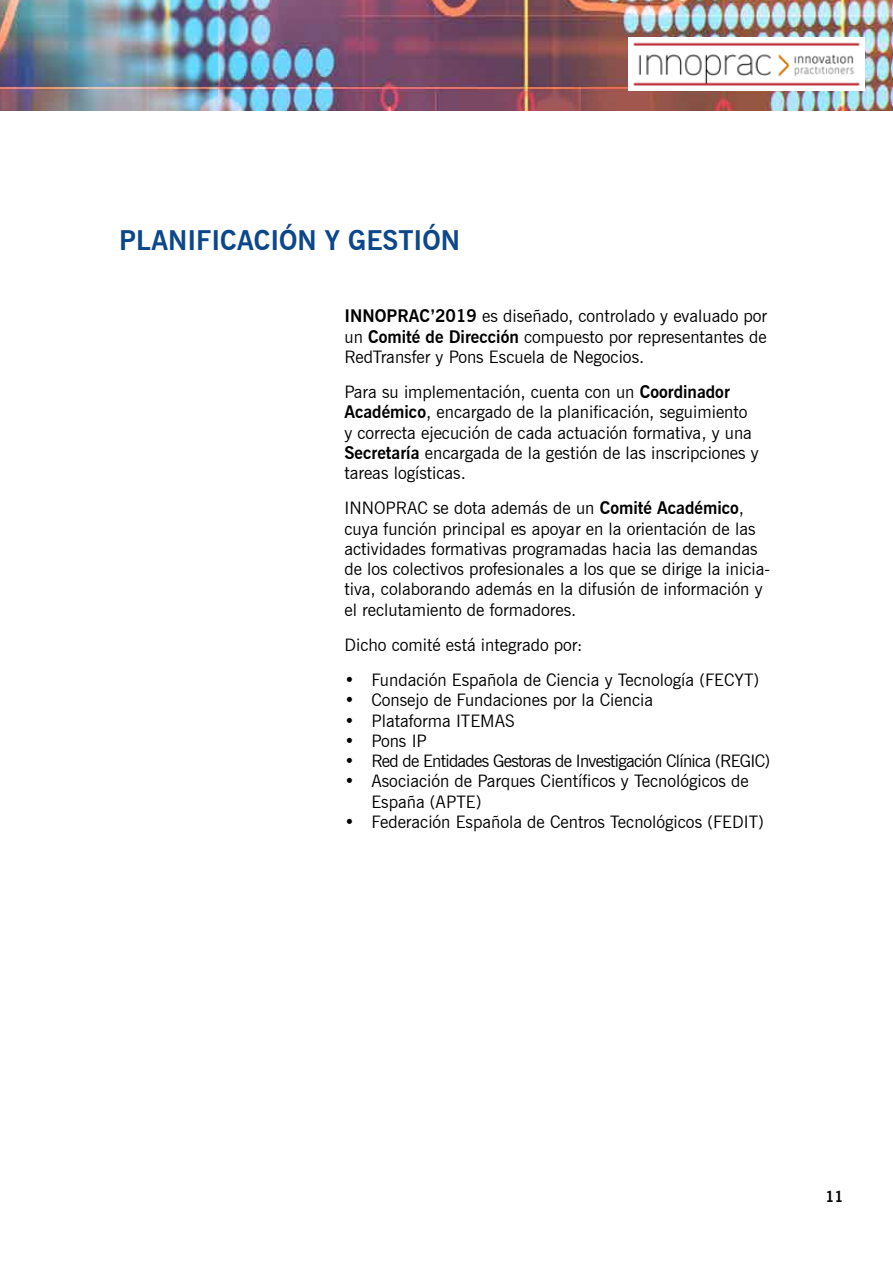
<style>
.page{position:relative;width:893px;height:1263px;background:#fff}
.page>*{position:absolute;margin:0;border:0;box-sizing:border-box;transform-origin:0 0}
.t1{font:700 27px "News Gothic BT";color:#0c478b}
.t2{font:17.25px/20.2px "News Gothic BT";color:#000}
.t3{font:17.25px "News Gothic BT";letter-spacing:-.04em;color:#000}
.t4{font:700 15px "News Gothic BT";color:#000}
.s1{font-weight:700}
</style>
<div class="page">
<img style="left:0;top:0;width:893px;height:111px">
<img style="left:628px;top:37px;width:236px;height:53px">
<h1 class="t1" style="left:119px;top:224px;width:342px">PLANIFICACIÓN Y GESTIÓN</h1>
<p class="t2" style="left:344px;top:306px;width:424px;text-align:justify"><span class="s1">INNOPRAC’2019</span> es diseñado, controlado y evaluado por un <span class="s1">Comité de Dirección</span> compuesto por representantes de RedTransfer y Pons Escuela de Negocios.</p>
<p class="t2" style="left:344px;top:382px;width:416px">Para su implementación, cuenta con un <span class="s1">Coordinador Académico</span>, encargado de la planificación, seguimiento y correcta ejecución de cada actuación formativa, y una <span class="s1">Secretaría</span> encargada de la gestión de las inscripciones y tareas logísticas.</p>
<p class="t2" style="left:344px;top:498px;width:427px">INNOPRAC se dota además de un <span class="s1">Comité Académico</span>, cuya función principal es apoyar en la orientación de las actividades formativas programadas hacia las demandas de los colectivos profesionales a los que se dirige la inicia&shy;tiva, colaborando además en la difusión de información y el reclutamiento de formadores.</p>
<p class="t2" style="left:344px;top:634px;width:240px">Dicho comité está integrado por:</p>
<p class="t2" style="left:344px;top:670px;width:416px">• Fundación Española de Ciencia y Tecnología (FECYT)</p>
<p class="t2" style="left:344px;top:690px;width:310px">• Consejo de Fundaciones por la Ciencia</p>
<p class="t2" style="left:344px;top:710px;width:172px">• Plataforma ITEMAS</p>
<p class="t2" style="left:344px;top:730px;width:84px">• Pons IP</p>
<p class="t3" style="left:344px;top:750px;width:427px">• Red de Entidades Gestoras de Investigación Clínica (REGIC)</p>
<p class="t2" style="left:371px;top:771px;width:379px;text-indent:-27px">• Asociación de Parques Científicos y Tecnológicos de<br>España (APTE)</p>
<p class="t2" style="left:344px;top:811px;width:421px">• Federación Española de Centros Tecnológicos (FEDIT)</p>
<p class="t4" style="left:825px;top:1188px;width:20px">11</p>
</div>
